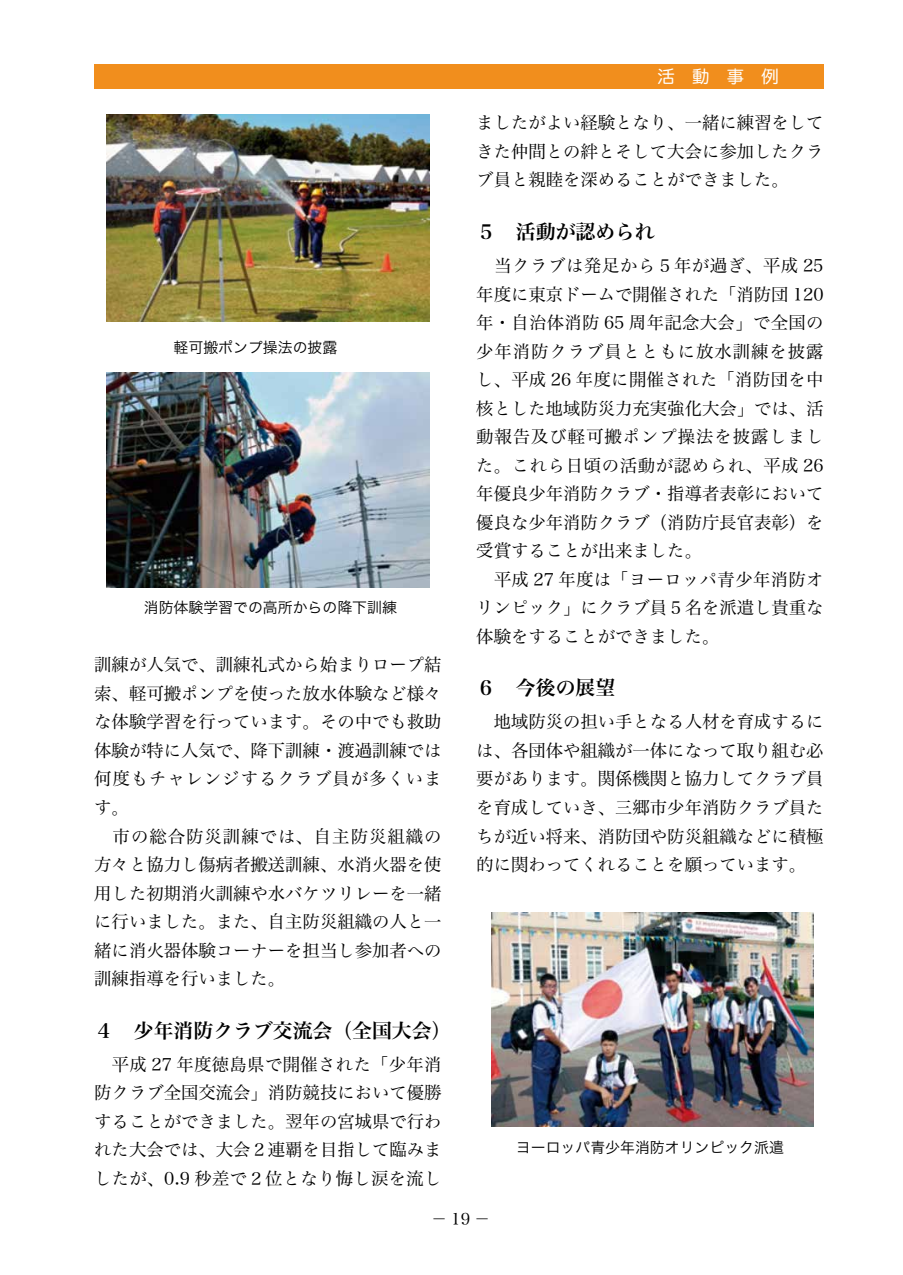
<style>
.page{position:relative;width:903px;height:1275px;background:#fff}
.page>*{position:absolute;margin:0;border:0;box-sizing:border-box;transform-origin:0 0}
.t1{font:19.78px "Hira Min Pro N W6";color:#000}
.t2{font:17.32px/28.5px "Hira Min Pro N W3";color:#000;text-align:justify}
.t3{font:17.32px "Hira Maru Pro N W4";color:#fff}
.t4{font:16.1px "Hira Min Pro N W3";color:#000}
.t5{font:14.88px "Hira Kaku Pro N W3";color:#000}
</style>
<div class="page">
<div style="left:94px;top:64px;width:729px;height:25px;background:#f18e1d"></div>
<img style="left:491px;top:913px;width:323px;height:214px">
<img style="left:107px;top:114px;width:322px;height:207px">
<img style="left:107px;top:372px;width:322px;height:216px">
<p class="t5" style="left:174px;top:334px;width:165px">軽可搬ポンプ操法の披露</p>
<p class="t5" style="left:144px;top:595px;width:254px">消防体験学習での高所からの降下訓練</p>
<p class="t2" style="left:94px;top:649px;width:349px;text-align:left">訓練が人気で、訓練礼式から始まりロープ結索、軽可搬ポンプを使った放水体験など様々な体験学習を行っています。その中でも救助体験が特に人気で、降下訓練・渡過訓練では何度もチャレンジするクラブ員が多くいます。<br>　市の総合防災訓練では、自主防災組織の方々と協力し傷病者搬送訓練、水消火器を使用した初期消火訓練や水バケツリレーを一緒に行いました。また、自主防災組織の人と一緒に消火器体験コーナーを担当し参加者への訓練指導を行いました。</p>
<p class="t1" style="left:94px;top:1013px;width:359px">４　少年消防クラブ交流会（全国大会）</p>
<p class="t2" style="left:94px;top:1048px;width:349px">　平成 27 年度徳島県で開催された「少年消防クラブ全国交流会」消防競技において優勝することができました。翌年の宮城県で行われた大会では、大会２連覇を目指して臨みましたが、0.9 秒差で２位となり悔し涙を流し</p>
<p class="t3" style="left:657px;top:62px;width:158px">活動事例　　</p>
<p class="t2" style="left:476px;top:107px;width:349px">ましたがよい経験となり、一緒に練習をしてきた仲間との絆とそして大会に参加したクラブ員と親睦を深めることができました。</p>
<p class="t1" style="left:476px;top:214px;width:180px">５　活動が認められ</p>
<p class="t2" style="left:476px;top:250px;width:349px;text-align:left">　当クラブは発足から５年が過ぎ、平成 25年度に東京ドームで開催された「消防団 120年・自治体消防 65 周年記念大会」で全国の少年消防クラブ員とともに放水訓練を披露し、平成 26 年度に開催された「消防団を中核とした地域防災力充実強化大会」では、活動報告及び軽可搬ポンプ操法を披露しました。これら日頃の活動が認められ、平成 26年優良少年消防クラブ・指導者表彰において優良な少年消防クラブ（消防庁長官表彰）を受賞することが出来ました。<br>　平成 27 年度は「ヨーロッパ青少年消防オリンピック」にクラブ員５名を派遣し貴重な体験をすることができました。</p>
<p class="t1" style="left:476px;top:670px;width:140px">６　今後の展望</p>
<p class="t2" style="left:476px;top:706px;width:349px">　地域防災の担い手となる人材を育成するには、各団体や組織が一体になって取り組む必要があります。関係機関と協力してクラブ員を育成していき、三郷市少年消防クラブ員たちが近い将来、消防団や防災組織などに積極的に関わってくれることを願っています。</p>
<p class="t5" style="left:516px;top:1134px;width:269px">ヨーロッパ青少年消防オリンピック派遣</p>
<p class="t4" style="left:431px;top:1205px;width:61px">－19－</p>
</div>
